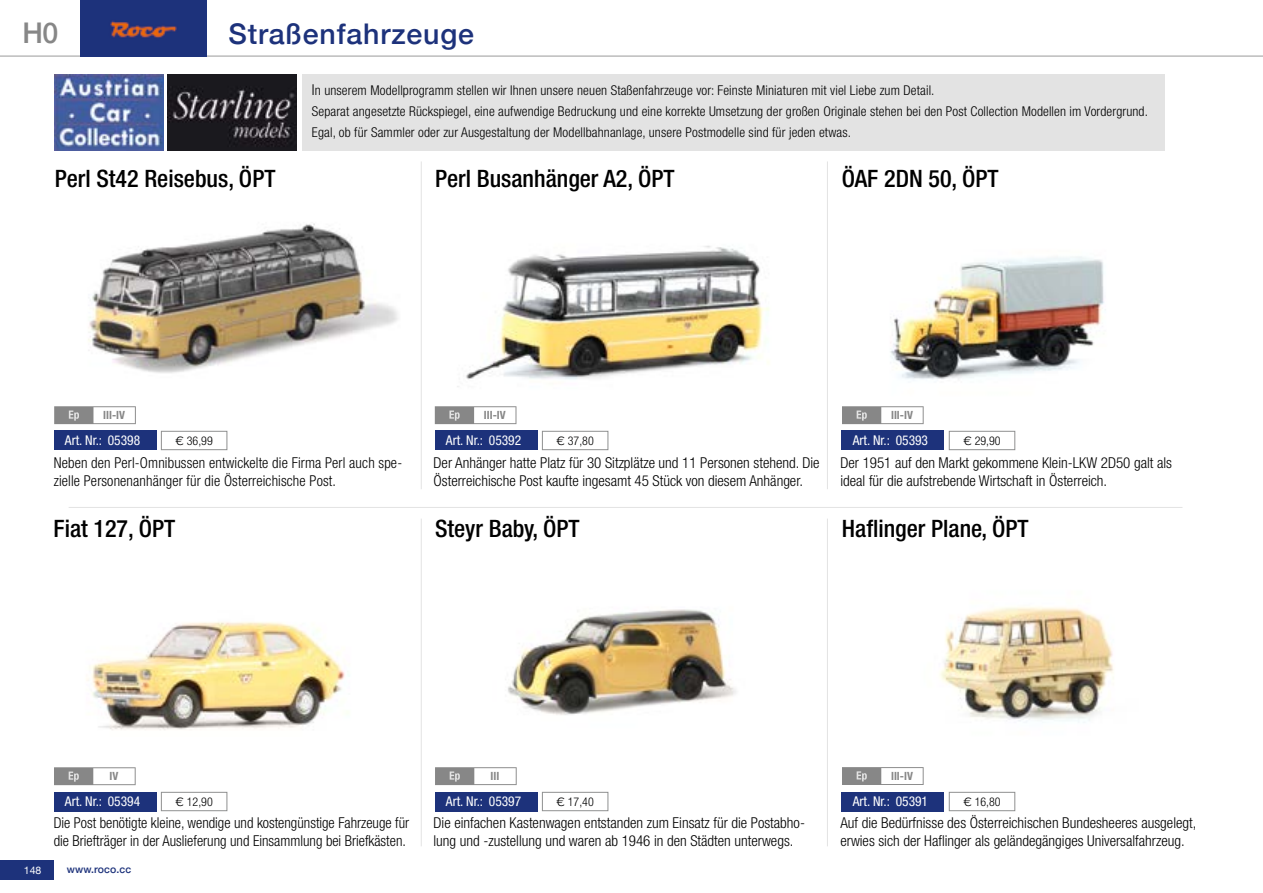
<style>
.page{position:relative;width:1263px;height:893px;background:#fff}
.page>*{position:absolute;margin:0;border:0;box-sizing:border-box;transform-origin:0 0}
.t1{font:500 28.5px "Helvetica Neue";letter-spacing:.03em;color:#1d327b}
.t2{font:500 28.5px "Helvetica Neue";color:#878787}
.t3{font:500 condensed 24px "Helvetica Neue LT Std";color:#000}
.t4{font:300 condensed 15px/18px "Helvetica Neue LT Std";color:#000}
.t5{font:300 condensed 13.5px/21px "Helvetica Neue LT Std";letter-spacing:.01em;color:#000}
.t6{font:condensed 13.5px "Helvetica Neue LT Std";color:#fff}
.t7{font:300 condensed 12px "Helvetica Neue LT Std";color:#000}
.t8{font:700 condensed 11.4px "Helvetica Neue LT Std";color:#878787}
.t9{font:500 10.5px "Helvetica Neue";letter-spacing:.01em;color:#1d327b}
.t10{font:10.5px "Helvetica Neue";color:#fff}
.s1{font-size:15px}
.s2{font-family:"Helvetica Neue LT Pro";font-stretch:expanded}
</style>
<div class="page">
<hr style="left:0;top:56px;width:1263px;height:1px;background:#9b9b9a">
<div style="left:0;top:860px;width:54px;height:20px;background:#1d327b"></div>
<img style="left:81px;top:0;width:125px;height:56px">
<div style="left:949px;top:792px;width:66px;height:19px;background:#fff;border:1px solid #8f9090"></div>
<div style="left:842px;top:792px;width:102px;height:19px;background:#1d327b"></div>
<img style="left:54px;top:75px;width:109px;height:76px">
<div style="left:303px;top:74px;width:862px;height:77px;background:#e3e3e3"></div>
<img style="left:88px;top:223px;width:310px;height:150px">
<img style="left:435px;top:246px;width:335px;height:186px">
<img style="left:844px;top:256px;width:260px;height:177px">
<img style="left:940px;top:607px;width:174px;height:116px">
<img style="left:87px;top:622px;width:263px;height:108px">
<img style="left:508px;top:609px;width:228px;height:106px">
<div style="left:161px;top:431px;width:66px;height:19px;background:#fff;border:1px solid #8f9090"></div>
<div style="left:54px;top:431px;width:102px;height:19px;background:#1d327b"></div>
<div style="left:542px;top:431px;width:66px;height:19px;background:#fff;border:1px solid #8f9090"></div>
<div style="left:435px;top:431px;width:102px;height:19px;background:#1d327b"></div>
<div style="left:949px;top:431px;width:66px;height:19px;background:#fff;border:1px solid #8f9090"></div>
<div style="left:842px;top:431px;width:102px;height:19px;background:#1d327b"></div>
<div style="left:161px;top:792px;width:66px;height:19px;background:#fff;border:1px solid #8f9090"></div>
<div style="left:54px;top:792px;width:102px;height:19px;background:#1d327b"></div>
<div style="left:542px;top:792px;width:66px;height:19px;background:#fff;border:1px solid #8f9090"></div>
<div style="left:435px;top:792px;width:102px;height:19px;background:#1d327b"></div>
<hr style="left:69px;top:507px;width:1113px;height:1px;background:#e3e3e3">
<hr style="left:421px;top:161px;width:1px;height:328px;background:#e3e3e3">
<hr style="left:827px;top:161px;width:1px;height:328px;background:#e3e3e3">
<hr style="left:421px;top:519px;width:1px;height:327px;background:#e3e3e3">
<hr style="left:827px;top:519px;width:1px;height:327px;background:#e3e3e3">
<img style="left:167px;top:75px;width:129px;height:76px">
<svg style="left:54px;top:406px;width:82px;height:18px"></svg>
<svg style="left:435px;top:406px;width:81px;height:18px"></svg>
<svg style="left:842px;top:406px;width:82px;height:18px"></svg>
<svg style="left:54px;top:767px;width:82px;height:18px"></svg>
<svg style="left:435px;top:767px;width:82px;height:18px"></svg>
<svg style="left:842px;top:767px;width:82px;height:18px"></svg>
<h1 class="t2" style="left:23px;top:10px;width:37px">H0</h1>
<h1 class="t1" style="left:228px;top:10px;width:247px">Straßenfahrzeuge</h1>
<h2 class="t3" style="left:55px;top:165px;width:222px">Perl St42 Reisebus, ÖPT</h2>
<p class="t5" style="left:312px;top:79px;width:837px"><span class="s1">I</span>n unserem Modellprogramm stellen wir Ihnen unsere neuen Staßenfahrzeuge vor: Feinste Miniaturen mit viel Liebe zum Detail.<br>Separat angesetzte Rückspiegel, eine aufwendige Bedruckung und eine korrekte Umsetzung der großen Originale stehen bei den Post Collection Modellen im Vordergrund.<br>Egal, ob für Sammler oder zur Ausgestaltung der Modellbahnanlage, unsere Postmodelle sind für jeden etwas.</p>
<h2 class="t3" style="left:435px;top:165px;width:241px">Perl Busanhänger A2, ÖPT</h2>
<h2 class="t3" style="left:842px;top:165px;width:158px">ÖAF 2DN 50, ÖPT</h2>
<p class="t8" style="left:103px;top:408px;width:23px">III-IV</p>
<p class="t8" style="left:484px;top:408px;width:23px">III-IV</p>
<p class="t8" style="left:891px;top:408px;width:23px">III-IV</p>
<p class="t6" style="left:65px;top:433px;width:77px">Art. Nr.: 05398</p>
<p class="t7" style="left:175px;top:434px;width:39px"><span class="s2">€</span> 36,99</p>
<p class="t6" style="left:446px;top:433px;width:77px">Art. Nr.: 05392</p>
<p class="t7" style="left:556px;top:434px;width:39px"><span class="s2">€</span> 37,80</p>
<p class="t6" style="left:853px;top:433px;width:77px">Art. Nr.: 05393</p>
<p class="t7" style="left:963px;top:434px;width:39px"><span class="s2">€</span> 29,90</p>
<p class="t4" style="left:54px;top:454px;width:350px">Neben den Perl-Omnibussen entwickelte die Firma Perl auch spe&shy;zielle Personenanhänger für die Österreichische Post.</p>
<p class="t4" style="left:434px;top:454px;width:387px">Der Anhänger hatte Platz für 30 Sitzplätze und 11 Personen stehend. Die<br>Österreichische Post kaufte ingesamt 45 Stück von diesem Anhänger.</p>
<p class="t4" style="left:840px;top:454px;width:333px">Der 1951 auf den Markt gekommene Klein-LKW 2D50 galt als ideal für die aufstrebende Wirtschaft in Österreich.</p>
<h2 class="t3" style="left:54px;top:514px;width:123px">Fiat 127, ÖPT</h2>
<h2 class="t3" style="left:435px;top:514px;width:146px">Steyr Baby, ÖPT</h2>
<h2 class="t3" style="left:842px;top:514px;width:188px">Haflinger Plane, ÖPT</h2>
<p class="t8" style="left:110px;top:769px;width:10px">IV</p>
<p class="t8" style="left:491px;top:769px;width:10px">III</p>
<p class="t8" style="left:891px;top:769px;width:23px">III-IV</p>
<p class="t6" style="left:65px;top:794px;width:77px">Art. Nr.: 05394</p>
<p class="t7" style="left:175px;top:795px;width:39px"><span class="s2">€</span> 12,90</p>
<p class="t6" style="left:446px;top:794px;width:77px">Art. Nr.: 05397</p>
<p class="t7" style="left:556px;top:795px;width:39px"><span class="s2">€</span> 17,40</p>
<p class="t6" style="left:853px;top:794px;width:77px">Art. Nr.: 05391</p>
<p class="t7" style="left:963px;top:795px;width:39px"><span class="s2">€</span> 16,80</p>
<p class="t4" style="left:54px;top:814px;width:357px">Die Post benötigte kleine, wendige und kostengünstige Fahrzeuge für die Briefträger in der Auslieferung und Einsammlung bei Briefkästen.</p>
<p class="t4" style="left:434px;top:814px;width:373px">Die einfachen Kastenwagen entstanden zum Einsatz für die Postabho&shy;lung und -zustellung und waren ab 1946 in den Städten unterwegs.</p>
<p class="t4" style="left:840px;top:814px;width:357px">Auf die Bedürfnisse des Österreichischen Bundesheeres ausgelegt, erwies sich der Haflinger als geländegängiges Universalfahrzeug.</p>
<p class="t10" style="left:24px;top:862px;width:19px">148</p>
<p class="t9" style="left:67px;top:861px;width:66px">www.roco.cc</p>
</div>
